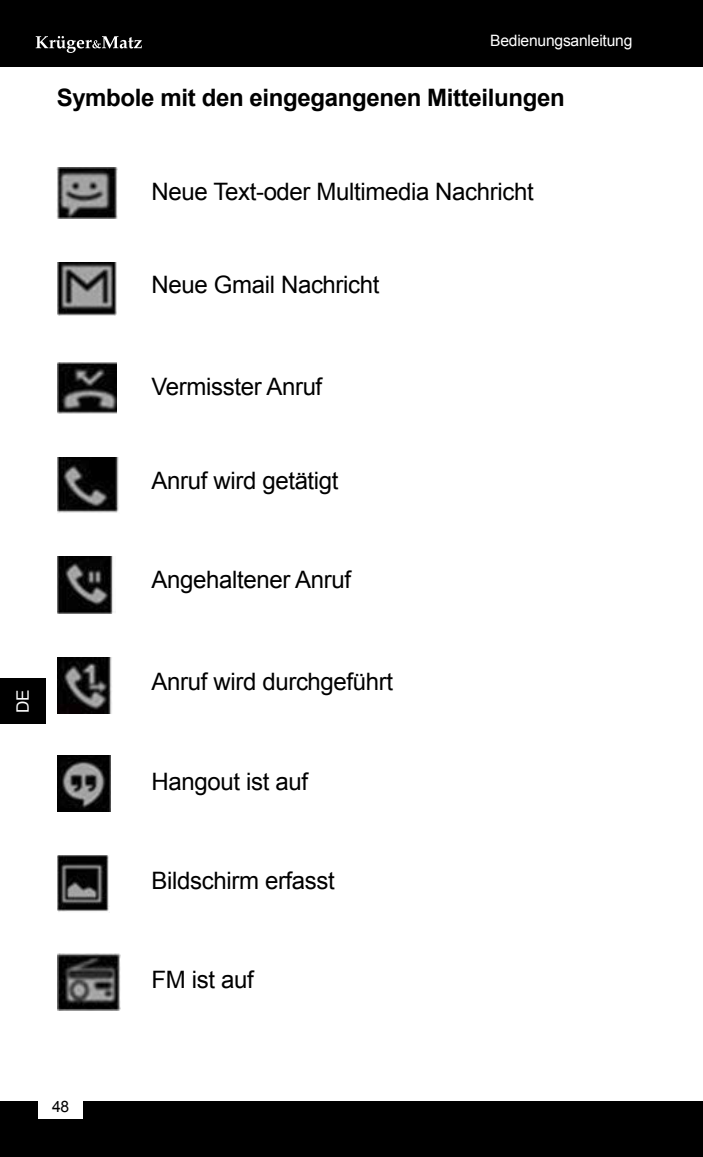
<style>
.page{position:relative;width:703px;height:1157px;background:#fff}
.page>*{position:absolute;margin:0;border:0;box-sizing:border-box;transform-origin:0 0}
.t1{font:24px "Arial";letter-spacing:-.015em;color:#000}
.t2{font:700 24px "Arial";letter-spacing:-.015em;color:#000}
.t3{font:17.2px "Arial";color:#fff}
.t4{font:15.6px "Arial";letter-spacing:-.015em;color:#fff}
.t5{font:15.6px "Arial";color:#000}
</style>
<div class="page">
<div style="left:0;top:0;width:703px;height:67px;background:#000"></div>
<svg style="left:36px;top:36px;width:106px;height:17px"></svg>
<div style="left:0;top:1101px;width:703px;height:56px;background:#000"></div>
<div style="left:39px;top:1095px;width:44px;height:24px;background:#fff"></div>
<div style="left:0;top:678px;width:46px;height:46px;background:#000"></div>
<img style="left:57px;top:167px;width:60px;height:51px">
<img style="left:57px;top:263px;width:60px;height:52px">
<img style="left:57px;top:362px;width:59px;height:51px">
<img style="left:57px;top:457px;width:62px;height:56px">
<img style="left:57px;top:556px;width:57px;height:57px">
<img style="left:57px;top:657px;width:55px;height:57px">
<img style="left:57px;top:755px;width:53px;height:56px">
<img style="left:57px;top:855px;width:52px;height:57px">
<img style="left:57px;top:953px;width:64px;height:57px">
<p class="t4" style="left:490px;top:30px;width:144px">Bedienungsanleitung</p>
<p class="t2" style="left:57px;top:82px;width:510px">Symbole mit den eingegangenen Mitteilungen</p>
<p class="t1" style="left:152px;top:175px;width:384px">Neue Text-oder Multimedia Nachricht</p>
<p class="t1" style="left:152px;top:269px;width:229px">Neue Gmail Nachricht</p>
<p class="t3" style="left:11px;top:713px;width:25px;rotate:-90deg">DE</p>
<p class="t1" style="left:152px;top:371px;width:172px">Vermisster Anruf</p>
<p class="t1" style="left:152px;top:465px;width:188px">Anruf wird getätigt</p>
<p class="t1" style="left:152px;top:564px;width:201px">Angehaltener Anruf</p>
<p class="t1" style="left:152px;top:666px;width:243px">Anruf wird durchgeführt</p>
<p class="t1" style="left:152px;top:765px;width:158px">Hangout ist auf</p>
<p class="t1" style="left:152px;top:864px;width:185px">Bildschirm erfasst</p>
<p class="t1" style="left:152px;top:964px;width:104px">FM ist auf</p>
<p class="t5" style="left:52px;top:1096px;width:19px">48</p>
</div>
